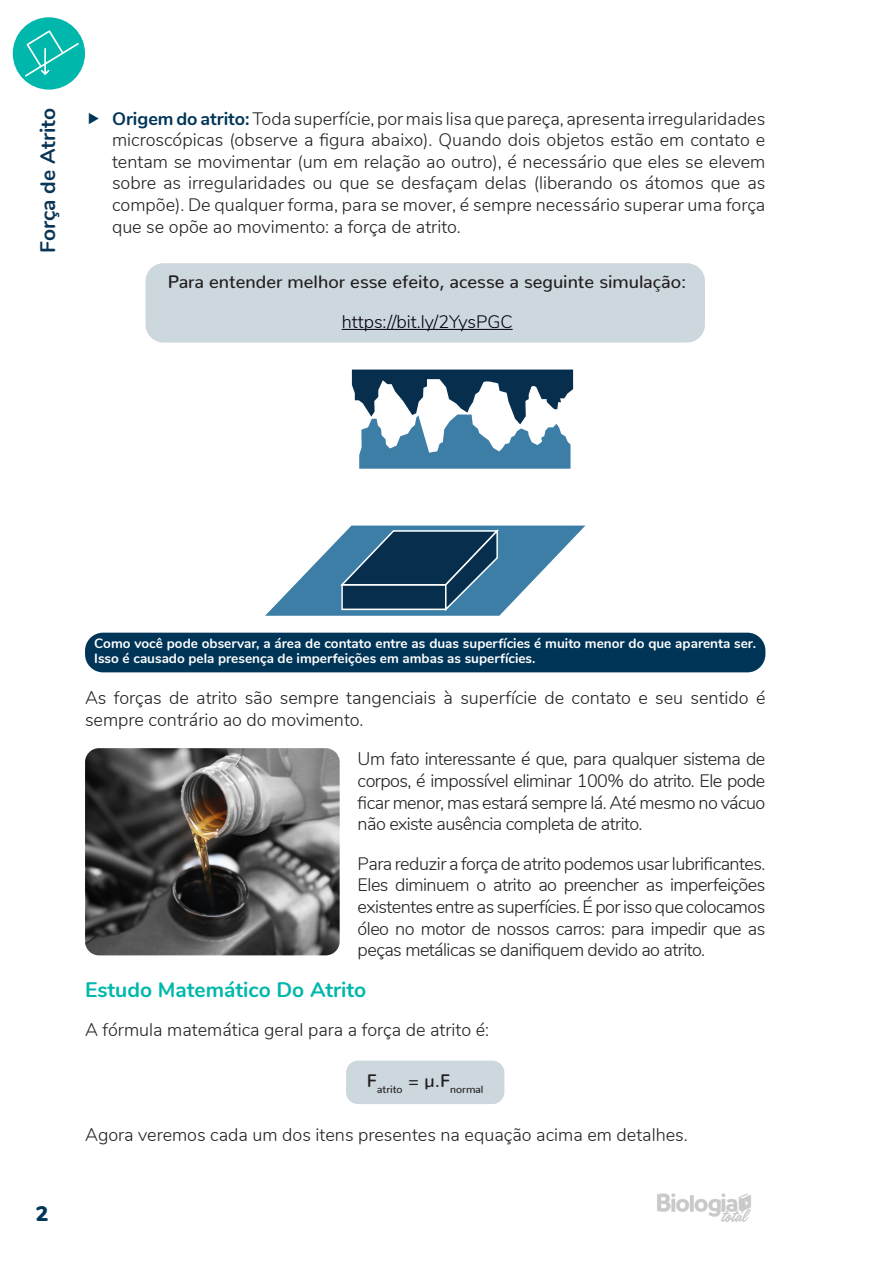
<style>
.page{position:relative;width:893px;height:1263px;background:#fff}
.page>*{position:absolute;margin:0;border:0;box-sizing:border-box;transform-origin:0 0}
.TEXTO{font:700 21px "Nunito";color:#00b7ac}
.t1{font:700 21px "Nunito";letter-spacing:-.005em;color:#093556}
.t2{font:900 21px "Nunito";color:#003558}
.TEXTO-2{font:300 18px/21.6px "Nunito";color:#231f20;text-align:justify}
.TEXTO-3{font:500 18px "Nunito";color:#231f20}
.TEXTO-4{font:300 18px "Nunito";color:#00000c}
.Legenda{font:700 13.5px/15px "Nunito";color:#fff}
.Texto_corrido{font:500 10.5px "Nunito";color:#231f20}
.s1{font-weight:700;color:#003558}
</style>
<div class="page">
<img style="left:657px;top:1193px;width:94px;height:29px">
<div style="left:13px;top:17px;width:72px;height:73px;background:#00b7ac;border-radius:50%"></div>
<svg style="left:25px;top:30px;width:54px;height:47px"></svg>
<div style="left:145px;top:263px;width:560px;height:80px;background:#cdd7de;border-radius:18px"></div>
<hr style="left:342px;top:329px;width:171px;height:1px;background:#00000c">
<svg style="left:351px;top:369px;width:223px;height:100px"></svg>
<svg style="left:265px;top:525px;width:321px;height:91px"></svg>
<div style="left:85px;top:633px;width:680px;height:39px;background:#003558;border-radius:18px"></div>
<img style="left:85px;top:748px;width:255px;height:207px">
<div style="left:346px;top:1061px;width:158px;height:43px;background:#cdd7de;border-radius:12px"></div>
<p class="t1" style="left:32px;top:253px;width:146px;rotate:-90deg">Força de Atrito</p>
<p class="TEXTO-2" style="left:112px;top:106px;width:655px"><span class="s1">Origem do atrito:</span> Toda superfície, por mais lisa que pareça, apresenta irregularidades microscópicas (observe a figura abaixo). Quando dois objetos estão em contato e tentam se movimentar (um em relação ao outro), é necessário que eles se elevem sobre as irregularidades ou que se desfaçam delas (liberando os átomos que as compõe). De qualquer forma, para se mover, é sempre necessário superar uma força que se opõe ao movimento: a força de atrito.</p>
<p class="TEXTO-3" style="left:168px;top:266px;width:520px">Para entender melhor esse efeito, acesse a seguinte simulação:</p>
<p class="TEXTO-4" style="left:342px;top:309px;width:172px">https://bit.ly/2YysPGC</p>
<p class="Legenda" style="left:94px;top:635px;width:663px">Como você pode observar, a área de contato entre as duas superfícies é muito menor do que aparenta ser.<br>Isso é causado pela presença de imperfeições em ambas as superfícies.</p>
<p class="TEXTO-2" style="left:85px;top:686px;width:682px">As forças de atrito são sempre tangenciais à superfície de contato e seu sentido é sempre contrário ao do movimento.</p>
<p class="TEXTO-2" style="left:358px;top:747px;width:409px">Um fato interessante é que, para qualquer sistema de corpos, é impossível eliminar 100% do atrito. Ele pode ficar menor, mas estará sempre lá. Até mesmo no vácuo não existe ausência completa de atrito.</p>
<p class="TEXTO-2" style="left:358px;top:852px;width:409px">Para reduzir a força de atrito podemos usar lubrificantes.<br>Eles diminuem o atrito ao preencher as imperfeições existentes entre as superfícies. É por isso que colocamos óleo no motor de nossos carros: para impedir que as peças metálicas se danifiquem devido ao atrito.</p>
<p class="TEXTO" style="left:85px;top:974px;width:283px">Estudo Matemático Do Atrito</p>
<p class="TEXTO-2" style="left:85px;top:1018px;width:406px">A fórmula matemática geral para a força de atrito é:</p>
<p class="Texto_corrido" style="left:367px;top:1080px;width:118px"><sup>F</sup>atrito <sup>=</sup> <sup>μ.F</sup>normal</p>
<p class="t2" style="left:36px;top:1198px;width:14px">2</p>
<p class="TEXTO-2" style="left:85px;top:1123px;width:604px">Agora veremos cada um dos itens presentes na equação acima em detalhes.</p>
</div>
